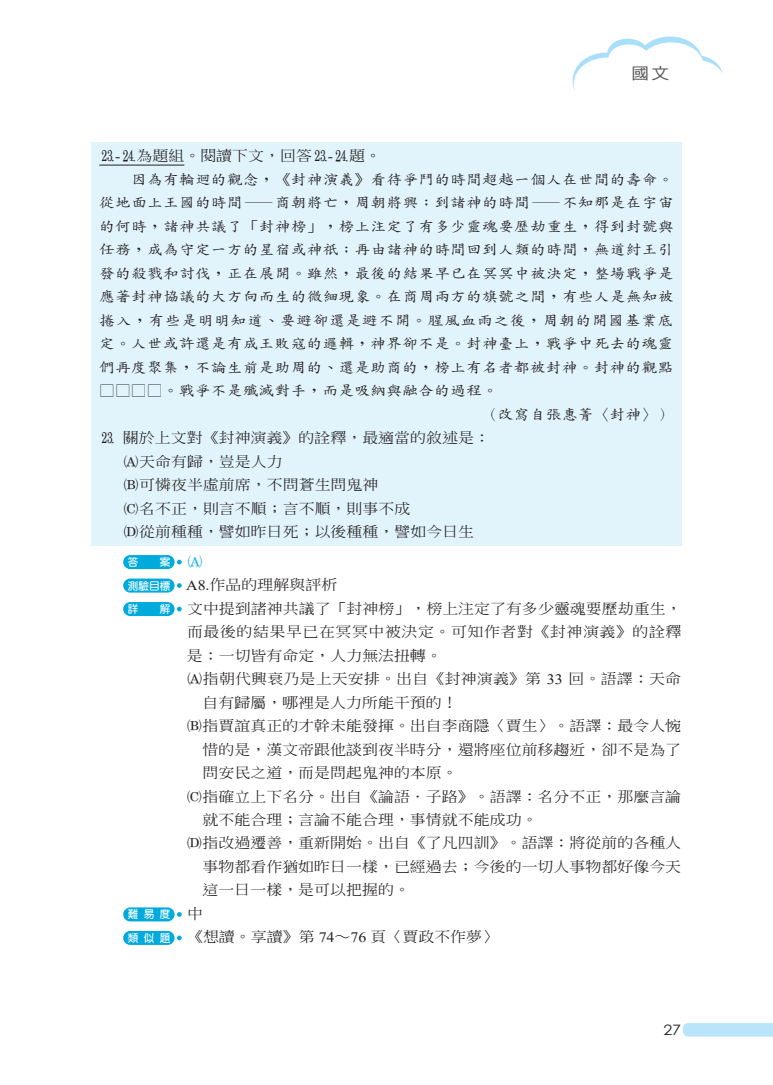
<style>
.page{position:relative;width:773px;height:1085px;background:#fff}
.page>*{position:absolute;margin:0;border:0;box-sizing:border-box;transform-origin:0 0}
.t1{font:16px "DF Hei Std W5";color:#57585a;scale:1.11 1}
.t2{font:500 14.38px/23.5px "AR Std Song B5";color:#231f20;scale:1.11 1}
.t3{font:500 14.38px/23.5px "AR Stdkai U30";color:#231f20;text-align:justify;scale:1.11 1}
.t4{font:500 14.38px "AR Std Song B5";letter-spacing:.035em;color:#231f20;scale:1.11 1}
.t5{font:14.38px "Century Gothic";color:#231f20;scale:1.11 1}
.t6{font:700 10.62px "AR Yuan B5";color:#fff}
.s1{font-family:"HL01";font-weight:400}
.s2{font-family:"Times New Roman";font-weight:400}
.s3{font-family:"HL07";font-weight:400}
.s4{font-family:"HL07";font-weight:400;font-size:14.38px;color:#00aeef}
.s5{font-family:"AR Yuan B5";font-weight:700;font-size:10.62px;color:#fff}
.s6{font-family:"AR Std Song B5";font-weight:500;font-size:14.38px;color:#231f20}
</style>
<div class="page">
<svg style="left:683px;top:1023px;width:89px;height:13px"></svg>
<svg style="left:572px;top:36px;width:150px;height:55px"></svg>
<div style="left:91px;top:142px;width:590px;height:403px;background:#e1f4fc"></div>
<hr style="left:99px;top:165px;width:85px;height:1px;background:#231f20">
<div style="left:123px;top:555px;width:51px;height:14px;background:#0ad;border-radius:7px"></div>
<svg style="left:177px;top:559px;width:5px;height:5px"></svg>
<div style="left:123px;top:578px;width:51px;height:14px;background:#0ad;border-radius:7px"></div>
<svg style="left:177px;top:583px;width:5px;height:5px"></svg>
<div style="left:123px;top:602px;width:51px;height:14px;background:#0ad;border-radius:7px"></div>
<svg style="left:177px;top:606px;width:5px;height:5px"></svg>
<div style="left:123px;top:907px;width:51px;height:14px;background:#0ad;border-radius:7px"></div>
<svg style="left:177px;top:912px;width:5px;height:4px"></svg>
<div style="left:123px;top:930px;width:51px;height:14px;background:#0ad;border-radius:7px"></div>
<svg style="left:177px;top:935px;width:5px;height:5px"></svg>
<p class="t1" style="left:631px;top:64px;width:35px">國文</p>
<p class="t2" style="left:99px;top:144px;width:255px"><span class="s1">d</span><span class="s2">-</span><span class="s1">f</span>為題組。閱讀下文，回答<span class="s1">d</span><span class="s2">-</span><span class="s1">f</span>題。</p>
<p class="t3" style="left:99px;top:168px;width:519px;text-indent:32px">因為有輪迴的觀念，《封神演義》看待爭鬥的時間超越一個人在世間的壽命。從地面上王國的時間—商朝將亡，周朝將興；到諸神的時間—不知那是在宇宙的何時，諸神共議了「封神榜」，榜上注定了有多少靈魂要歷劫重生，得到封號與任務，成為守定一方的星宿或神祇；再由諸神的時間回到人類的時間，無道紂王引發的殺戮和討伐，正在展開。雖然，最後的結果早已在冥冥中被決定，整場戰爭是應著封神協議的大方向而生的微細現象。在商周兩方的旗號之間，有些人是無知被捲入，有些是明明知道、要避卻還是避不開。腥風血雨之後，周朝的開國基業底定。人世或許還是有成王敗寇的邏輯，神界卻不是。封神臺上，戰爭中死去的魂靈們再度聚集，不論生前是助周的、還是助商的，榜上有名者都被封神。封神的觀點</p>
<p class="t3" style="left:482px;top:379px;width:174px;text-indent:-383px">□□□□。戰爭不是殲滅對手，而是吸納與融合的過程。<br>（改寫自張惠菁〈封神〉）</p>
<p class="t2" style="left:123px;top:426px;width:332px;text-indent:-24px"><span class="s1">d</span> 關於上文對《封神演義》的詮釋，最適當的敘述是：<br><span class="s3">A</span>天命有歸，豈是人力<br><span class="s3">B</span>可憐夜半虛前席，不問蒼生問鬼神<br><span class="s3">C</span>名不正，則言不順；言不順，則事不成<br><span class="s3">D</span>從前種種，譬如昨日死；以後種種，譬如今日生</p>
<p class="t6" style="left:128px;top:556px;width:77px">答　　案 <span class="s4">A</span></p>
<p class="t2" style="left:128px;top:572px;width:190px"><span class="s5">測驗目標</span> <span class="s2">A8.</span>作品的理解與評析</p>
<p class="t2" style="left:128px;top:596px;width:500px"><span class="s5">詳　　解</span> 文中提到諸神共議了「封神榜」，榜上注定了有多少靈魂要歷劫重生，</p>
<p class="t4" style="left:187px;top:624px;width:447px">而最後的結果早已在冥冥中被決定。可知作者對《封神演義》的詮釋</p>
<p class="t2" style="left:187px;top:643px;width:231px">是：一切皆有命定，人力無法扭轉。</p>
<p class="t2" style="left:187px;top:666px;width:447px"><span class="s3">A</span>指朝代興衰乃是上天安排。出自《封神演義》第 <span class="s2">33</span> 回。語譯：天命</p>
<p class="t2" style="left:202px;top:690px;width:231px">自有歸屬，哪裡是人力所能干預的！</p>
<p class="t2" style="left:186px;top:713px;width:447px"><span class="s3">B</span>指賈誼真正的才幹未能發揮。出自李商隱〈賈生〉。語譯：最令人惋</p>
<p class="t2" style="left:202px;top:737px;width:432px">惜的是，漢文帝跟他談到夜半時分，還將座位前移趨近，卻不是為了</p>
<p class="t2" style="left:202px;top:760px;width:231px">問安民之道，而是問起鬼神的本原。</p>
<p class="t2" style="left:186px;top:784px;width:447px"><span class="s3">C</span>指確立上下名分。出自《論語．子路》。語譯：名分不正，那麼言論</p>
<p class="t2" style="left:202px;top:807px;width:303px">就不能合理；言論不能合理，事情就不能成功。</p>
<p class="t2" style="left:186px;top:831px;width:447px"><span class="s3">D</span>指改過遷善，重新開始。出自《了凡四訓》。語譯：將從前的各種人</p>
<p class="t2" style="left:202px;top:854px;width:432px">事物都看作猶如昨日一樣，已經過去；今後的一切人事物都好像今天</p>
<p class="t2" style="left:202px;top:878px;width:188px">這一日一樣，是可以把握的。</p>
<p class="t6" style="left:128px;top:908px;width:77px">難易度 <span class="s6">中</span></p>
<p class="t2" style="left:128px;top:925px;width:335px"><span class="s5">類似題</span> 《想讀。享讀》第 <span class="s2">74</span>∼<span class="s2">76</span> 頁〈賈政不作夢〉</p>
<p class="t5" style="left:663px;top:1019px;width:17px">27</p>
</div>
